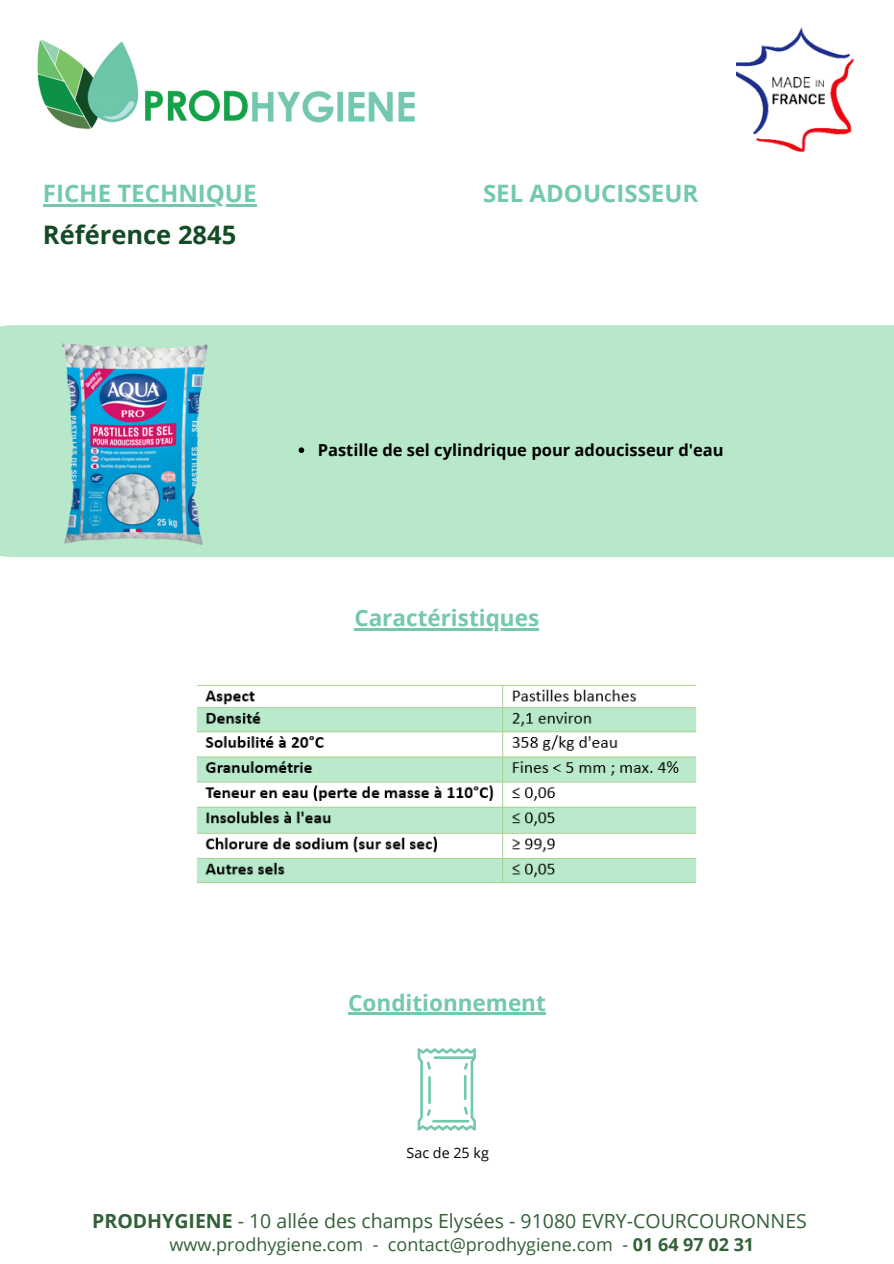
<style>
.page{position:relative;width:894px;height:1264px;background:#fff}
.page>*{position:absolute;margin:0;border:0;box-sizing:border-box;transform-origin:0 0}
.t1{font:700 25.5px "Open Sans";color:#124b25}
.t2{font:700 24px "Open Sans";color:#73c8ae}
.t3{font:700 22.5px "Open Sans";color:#73c8ae}
.t4{font:19.5px "Open Sans";color:#326137}
.t5{font:18px "Open Sans";color:#326137}
.t6{font:700 16.5px "Open Sans";color:#000}
.t7{font:14.25px "Open Sans";color:#000}
.s1{font-weight:700}
</style>
<div class="page">
<img style="left:37px;top:39px;width:378px;height:91px">
<div style="left:0;top:325px;width:893px;height:232px;background:#b7e8ca"></div>
<div style="left:0;top:336px;width:893px;height:210px;background:#b7e8ca"></div>
<img style="left:736px;top:27px;width:119px;height:124px">
<img style="left:49px;top:331px;width:171px;height:226px">
<img style="left:196px;top:684px;width:501px;height:200px">
<svg style="left:417px;top:1048px;width:59px;height:82px"></svg>
<hr style="left:43px;top:204px;width:213px;height:2px;background:#73c8ae">
<hr style="left:354px;top:628px;width:185px;height:2px;background:#73c8ae">
<svg style="left:298px;top:447px;width:6px;height:6px"></svg>
<hr style="left:348px;top:1012px;width:198px;height:2px;background:#73c8ae">
<p class="t2" style="left:43px;top:176px;width:215px">FICHE TECHNIQUE</p>
<p class="t1" style="left:43px;top:217px;width:195px">Référence 2845</p>
<h3 class="t2" style="left:483px;top:176px;width:217px">SEL ADOUCISSEUR</h3>
<h3 class="t6" style="left:317px;top:439px;width:407px">Pastille de sel cylindrique pour adoucisseur d'eau</h3>
<p class="t3" style="left:354px;top:602px;width:186px">Caractéristiques</p>
<p class="t3" style="left:348px;top:987px;width:199px">Conditionnement</p>
<p class="t7" style="left:406px;top:1142px;width:84px">Sac de 25 kg</p>
<h2 class="t4" style="left:92px;top:1207px;width:716px"><span class="s1">PRODHYGIENE</span> - 10 allée des champs Elysées - 91080 EVRY-COURCOURONNES</h2>
<p class="t5" style="left:169px;top:1231px;width:586px">www.prodhygiene.com - contact@prodhygiene.com - <span class="s1">01 64 97 02 31</span></p>
</div>
